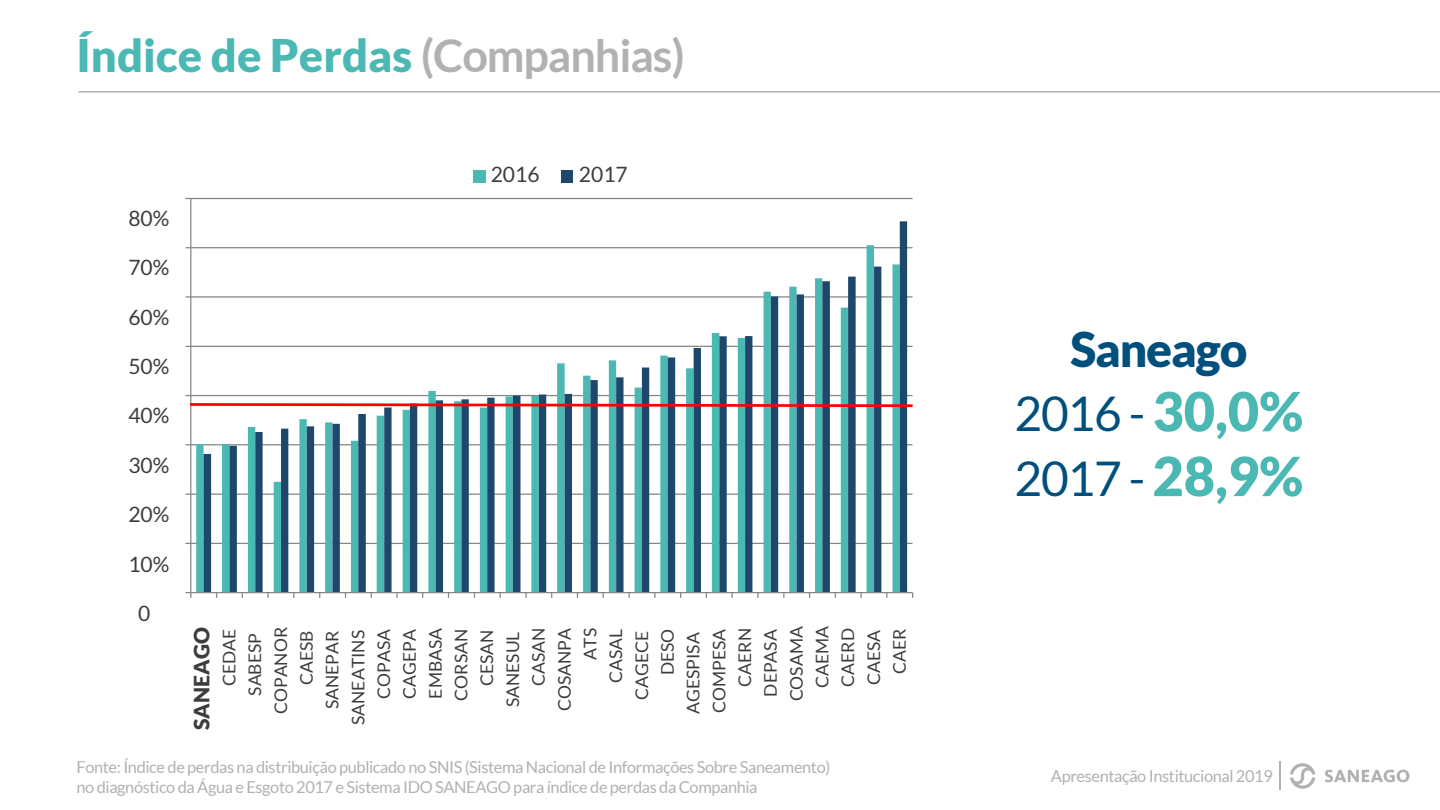
<style>
.page{position:relative;width:1440px;height:810px;background:#fff}
.page>*{position:absolute;margin:0;border:0;box-sizing:border-box;transform-origin:0 0}
.t1{font:47.85px/64.8px "Lato";letter-spacing:-.025em;color:#014f7c;text-align:center}
.t2{font:900 45px "Lato";color:#4cb8b3}
.t3{font:21.15px "Lato";color:#3c3c3b}
.t4{font:900 21.08px "Lato";letter-spacing:.005em;color:#3c3c3b}
.t5{font:17.4px "Lato";color:#3c3c3b}
.t6{font:16.42px/19.7px "Lato";letter-spacing:-.025em;color:#b1b1b1}
.s1{font-weight:700;color:#b1b1b1}
.s2{font-weight:900}
.s3{font-weight:900;font-size:54px;color:#4cb8b3}
</style>
<div class="page">
<hr style="left:78px;top:91px;width:1362px;height:2px;background:#b1b1b1">
<hr style="left:191px;top:543px;width:722px;height:1px;background:#868686">
<hr style="left:191px;top:494px;width:722px;height:1px;background:#868686">
<hr style="left:191px;top:444px;width:722px;height:1px;background:#868686">
<hr style="left:191px;top:395px;width:722px;height:1px;background:#868686">
<hr style="left:191px;top:346px;width:722px;height:1px;background:#868686">
<hr style="left:191px;top:296px;width:722px;height:2px;background:#868686">
<hr style="left:191px;top:247px;width:722px;height:1px;background:#868686">
<hr style="left:191px;top:198px;width:722px;height:1px;background:#868686">
<svg style="left:204px;top:221px;width:703px;height:371px"></svg>
<hr style="left:190px;top:199px;width:1px;height:394px;background:#868686">
<hr style="left:191px;top:592px;width:722px;height:1px;background:#868686">
<svg style="left:186px;top:592px;width:5px;height:6px"></svg>
<div style="left:473px;top:170px;width:12px;height:12px;background:#4cb8b3"></div>
<div style="left:562px;top:170px;width:11px;height:12px;background:#1e486b"></div>
<svg style="left:190px;top:402px;width:723px;height:6px"></svg>
<svg style="left:1325px;top:770px;width:84px;height:12px"></svg>
<svg style="left:1290px;top:763px;width:25px;height:26px"></svg>
<hr style="left:1279px;top:762px;width:2px;height:28px;background:#b1b1b1">
<h2 class="t2" style="left:77px;top:30px;width:610px">Índice de Perdas <span class="s1">(Companhias)</span></h2>
<p class="t3" style="left:128px;top:206px;width:42px">80%</p>
<p class="t3" style="left:128px;top:256px;width:42px">70%</p>
<p class="t3" style="left:128px;top:305px;width:42px">60%</p>
<p class="t3" style="left:128px;top:355px;width:42px">50%</p>
<p class="t3" style="left:128px;top:404px;width:42px">40%</p>
<p class="t3" style="left:128px;top:453px;width:42px">30%</p>
<p class="t3" style="left:128px;top:503px;width:42px">20%</p>
<p class="t3" style="left:128px;top:552px;width:42px">10%</p>
<p class="t3" style="left:138px;top:602px;width:14px">0</p>
<p class="t3" style="left:491px;top:163px;width:50px">2016</p>
<p class="t3" style="left:579px;top:163px;width:50px">2017</p>
<p class="t4" style="left:190px;top:730px;width:104px;rotate:-90deg">SANEAGO</p>
<p class="t5" style="left:219px;top:686px;width:59px;rotate:-90deg">CEDAE</p>
<p class="t5" style="left:245px;top:696px;width:64px;rotate:-90deg">SABESP</p>
<p class="t5" style="left:271px;top:714px;width:88px;rotate:-90deg">COPANOR</p>
<p class="t5" style="left:297px;top:685px;width:56px;rotate:-90deg">CAESB</p>
<p class="t5" style="left:323px;top:709px;width:80px;rotate:-90deg">SANEPAR</p>
<p class="t5" style="left:348px;top:725px;width:96px;rotate:-90deg">SANEATINS</p>
<p class="t5" style="left:374px;top:699px;width:71px;rotate:-90deg">COPASA</p>
<p class="t5" style="left:400px;top:699px;width:71px;rotate:-90deg">CAGEPA</p>
<p class="t5" style="left:426px;top:699px;width:72px;rotate:-90deg">EMBASA</p>
<p class="t5" style="left:452px;top:701px;width:73px;rotate:-90deg">CORSAN</p>
<p class="t5" style="left:477px;top:686px;width:58px;rotate:-90deg">CESAN</p>
<p class="t5" style="left:503px;top:707px;width:77px;rotate:-90deg">SANESUL</p>
<p class="t5" style="left:529px;top:686px;width:60px;rotate:-90deg">CASAN</p>
<p class="t5" style="left:555px;top:711px;width:85px;rotate:-90deg">COSANPA</p>
<p class="t5" style="left:580px;top:660px;width:33px;rotate:-90deg">ATS</p>
<p class="t5" style="left:606px;top:683px;width:56px;rotate:-90deg">CASAL</p>
<p class="t5" style="left:632px;top:700px;width:71px;rotate:-90deg">CAGECE</p>
<p class="t5" style="left:658px;top:675px;width:48px;rotate:-90deg">DESO</p>
<p class="t5" style="left:684px;top:714px;width:83px;rotate:-90deg">AGESPISA</p>
<p class="t5" style="left:709px;top:713px;width:86px;rotate:-90deg">COMPESA</p>
<p class="t5" style="left:735px;top:687px;width:60px;rotate:-90deg">CAERN</p>
<p class="t5" style="left:761px;top:697px;width:69px;rotate:-90deg">DEPASA</p>
<p class="t5" style="left:787px;top:701px;width:77px;rotate:-90deg">COSAMA</p>
<p class="t5" style="left:813px;top:688px;width:64px;rotate:-90deg">CAEMA</p>
<p class="t5" style="left:838px;top:687px;width:60px;rotate:-90deg">CAERD</p>
<p class="t5" style="left:864px;top:685px;width:57px;rotate:-90deg">CAESA</p>
<p class="t5" style="left:890px;top:674px;width:47px;rotate:-90deg">CAER</p>
<h1 class="t1" style="left:1014px;top:317px;width:290px"><span class="s2">Saneago<br></span>2016 - <span class="s3">30,0%<br></span>2017 - <span class="s3">28,9%</span></h1>
<p class="t6" style="left:77px;top:757px;width:755px">Fonte: Índice de perdas na distribuição publicado no SNIS (Sistema Nacional de Informações Sobre Saneamento) no diagnóstico da Água e Esgoto 2017 e Sistema IDO SANEAGO para índice de perdas da Companhia</p>
<p class="t6" style="left:1051px;top:766px;width:223px">Apresentação Institucional 2019</p>
</div>
